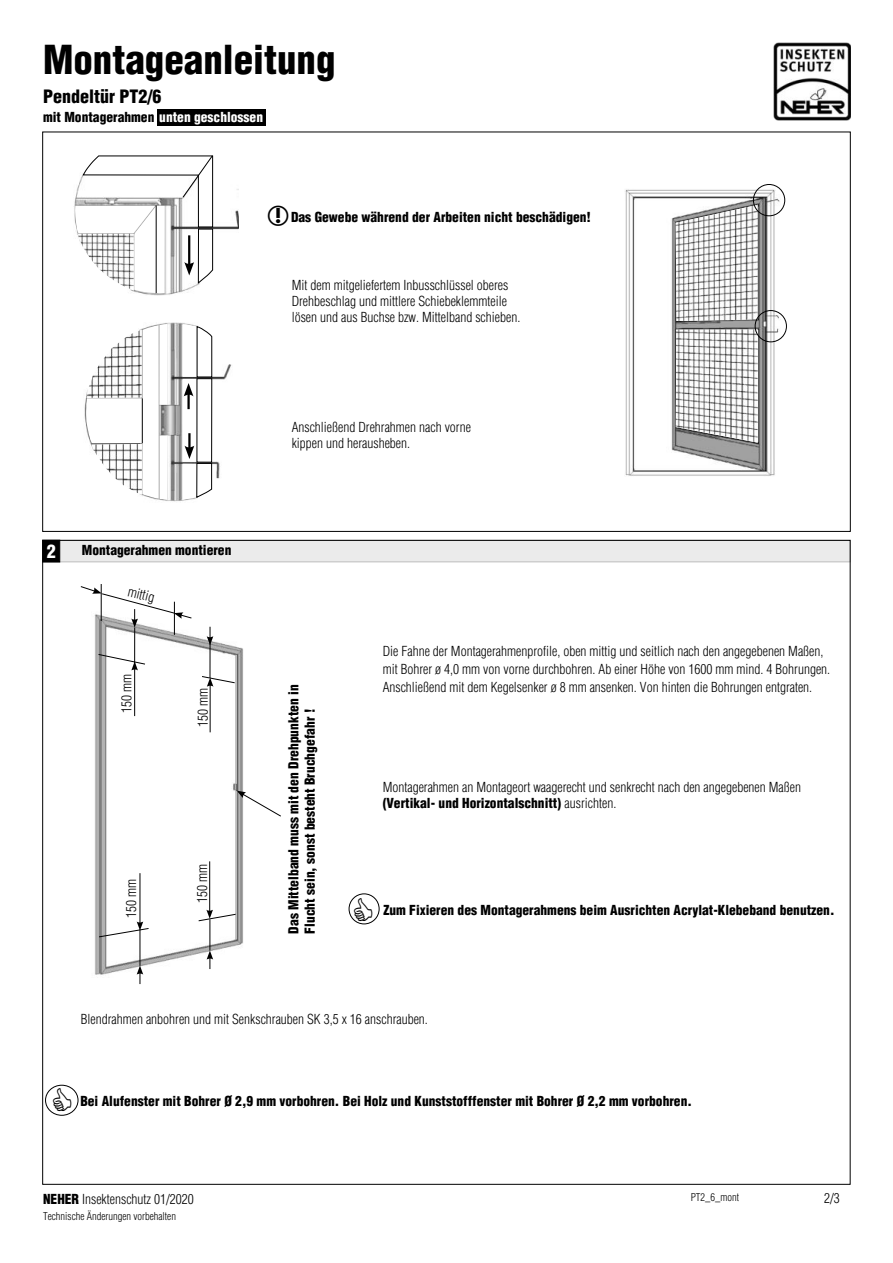
<style>
.page{position:relative;width:893px;height:1263px;background:#fff}
.page>*{position:absolute;margin:0;border:0;box-sizing:border-box;transform-origin:0 0}
.t1{font:900 condensed 39px "Helvetica";color:#000}
.t2{font:900 condensed 18px "Helvetica";color:#000}
.t3{font:900 condensed 18px "Helvetica";color:#fff}
.t4{font:300 condensed 13.5px/16.2px "Helvetica";color:#000}
.t5{font:900 condensed 13.5px/16.2px "Helvetica";color:#000}
.t6{font:300 condensed 10.5px "Helvetica";color:#000}
.s1{color:#fff}
.s2{font-weight:900}
</style>
<div class="page">
<img style="left:774px;top:43px;width:76px;height:78px">
<div style="left:43px;top:540px;width:807px;height:22px;background:#ebebeb;border:1px solid #bdbdbd"></div>
<div style="left:43px;top:540px;width:17px;height:22px;background:#000;border:1px solid #000"></div>
<div style="left:349px;top:893px;width:30px;height:31px;border:1px solid #000;border-radius:50%"></div>
<div style="left:45px;top:1085px;width:33px;height:31px;border:1px solid #000;border-radius:50%"></div>
<div style="left:157px;top:109px;width:109px;height:16px;background:#000"></div>
<img style="left:84px;top:322px;width:148px;height:180px">
<div style="left:183px;top:379px;width:14px;height:83px;background:#fff"></div>
<svg style="left:86px;top:324px;width:82px;height:176px"></svg>
<img style="left:92px;top:444px;width:50px;height:50px">
<hr style="left:187px;top:392px;width:3px;height:17px;background:#000">
<svg style="left:184px;top:383px;width:9px;height:13px"></svg>
<hr style="left:142px;top:398px;width:1px;height:45px;background:#000">
<hr style="left:188px;top:433px;width:3px;height:17px;background:#000">
<svg style="left:74px;top:155px;width:165px;height:141px"></svg>
<svg style="left:183px;top:446px;width:29px;height:54px"></svg>
<svg style="left:183px;top:324px;width:29px;height:53px"></svg>
<div style="left:197px;top:379px;width:15px;height:83px;background:#fff"></div>
<div style="left:197px;top:378px;width:15px;height:84px;border:1px solid #000"></div>
<img style="left:625px;top:188px;width:155px;height:288px">
<img style="left:676px;top:329px;width:82px;height:114px">
<img style="left:676px;top:205px;width:82px;height:116px">
<div style="left:753px;top:184px;width:32px;height:32px;border:1px solid #000;border-radius:50%"></div>
<div style="left:755px;top:310px;width:32px;height:32px;border:1px solid #000;border-radius:50%"></div>
<img style="left:95px;top:626px;width:116px;height:349px">
<svg style="left:198px;top:627px;width:83px;height:342px"></svg>
<hr style="left:174px;top:602px;width:1px;height:33px;background:#000">
<hr style="left:101px;top:584px;width:1px;height:37px;background:#000">
<svg style="left:80px;top:586px;width:112px;height:42px"></svg>
<hr style="left:134px;top:627px;width:1px;height:40px;background:#000">
<hr style="left:134px;top:668px;width:1px;height:48px;background:#000">
<svg style="left:98px;top:654px;width:48px;height:16px"></svg>
<hr style="left:140px;top:873px;width:1px;height:51px;background:#000">
<hr style="left:140px;top:929px;width:1px;height:37px;background:#000">
<svg style="left:99px;top:921px;width:50px;height:16px"></svg>
<svg style="left:137px;top:965px;width:6px;height:19px"></svg>
<svg style="left:354px;top:898px;width:19px;height:23px"></svg>
<h1 class="t1" style="left:43px;top:42px;width:294px">Montageanleitung</h1>
<h2 class="t2" style="left:43px;top:88px;width:120px">Pendeltür PT2/6</h2>
<p class="t5" style="left:43px;top:109px;width:221px">mit Montagerahmen <span class="s1">unten geschlossen</span></p>
<p class="t5" style="left:291px;top:209px;width:301px">Das Gewebe während der Arbeiten nicht beschädigen!</p>
<p class="t4" style="left:292px;top:277px;width:230px">Mit dem mitgeliefertem Inbusschlüssel oberes<br>Drehbeschlag und mittlere Schiebeklemmteile lösen und aus Buchse bzw. Mittelband schieben.</p>
<h2 class="t3" style="left:47px;top:543px;width:11px">2</h2>
<p class="t5" style="left:82px;top:543px;width:151px">Montagerahmen montieren</p>
<p class="t4" style="left:130px;top:583px;width:28px;rotate:14deg">mittig</p>
<p class="t4" style="left:292px;top:419px;width:181px">Anschließend Drehrahmen nach vorne kippen und herausheben.</p>
<p class="t4" style="left:119px;top:712px;width:40px;rotate:-90deg">150 mm</p>
<p class="t4" style="left:123px;top:918px;width:40px;rotate:-90deg">150 mm</p>
<p class="t4" style="left:195px;top:727px;width:40px;rotate:-90deg">150 mm</p>
<p class="t5" style="left:286px;top:933px;width:250px;rotate:-90deg">Das Mittelband muss mit den Drehpunkten in<br>Flucht sein, sonst besteht Bruchgefahr !</p>
<p class="t4" style="left:194px;top:903px;width:40px;rotate:-90deg">150 mm</p>
<p class="t4" style="left:383px;top:642px;width:449px;line-height:18px">Die Fahne der Montagerahmenprofile, oben mittig und seitlich nach den angegebenen Maßen, mit Bohrer ø 4,0 mm von vorne durchbohren. Ab einer Höhe von 1600 mm mind. 4 Bohrungen.<br>Anschließend mit dem Kegelsenker ø 8 mm ansenken. Von hinten die Bohrungen entgraten.</p>
<p class="t4" style="left:383px;top:779px;width:420px">Montagerahmen an Montageort waagerecht und senkrecht nach den angegebenen Maßen <span class="s2">(Vertikal- und Horizontalschnitt)</span> ausrichten.</p>
<p class="t5" style="left:383px;top:903px;width:453px">Zum Fixieren des Montagerahmens beim Ausrichten Acrylat-Klebeband benutzen.</p>
<p class="t4" style="left:81px;top:1011px;width:349px">Blendrahmen anbohren und mit Senkschrauben SK 3,5 x 16 anschrauben.</p>
<p class="t5" style="left:80px;top:1093px;width:613px">Bei Alufenster mit Bohrer Ø 2,9 mm vorbohren. Bei Holz und Kunststofffenster mit Bohrer Ø 2,2 mm vorbohren.</p>
<p class="t4" style="left:43px;top:1191px;width:152px"><span class="s2">NEHER</span> Insektenschutz 01/2020</p>
<p class="t6" style="left:43px;top:1210px;width:134px">Technische Änderungen vorbehalten</p>
<p class="t6" style="left:691px;top:1191px;width:50px">PT2_6_mont</p>
<p class="t4" style="left:824px;top:1190px;width:17px">2/3</p>
</div>
